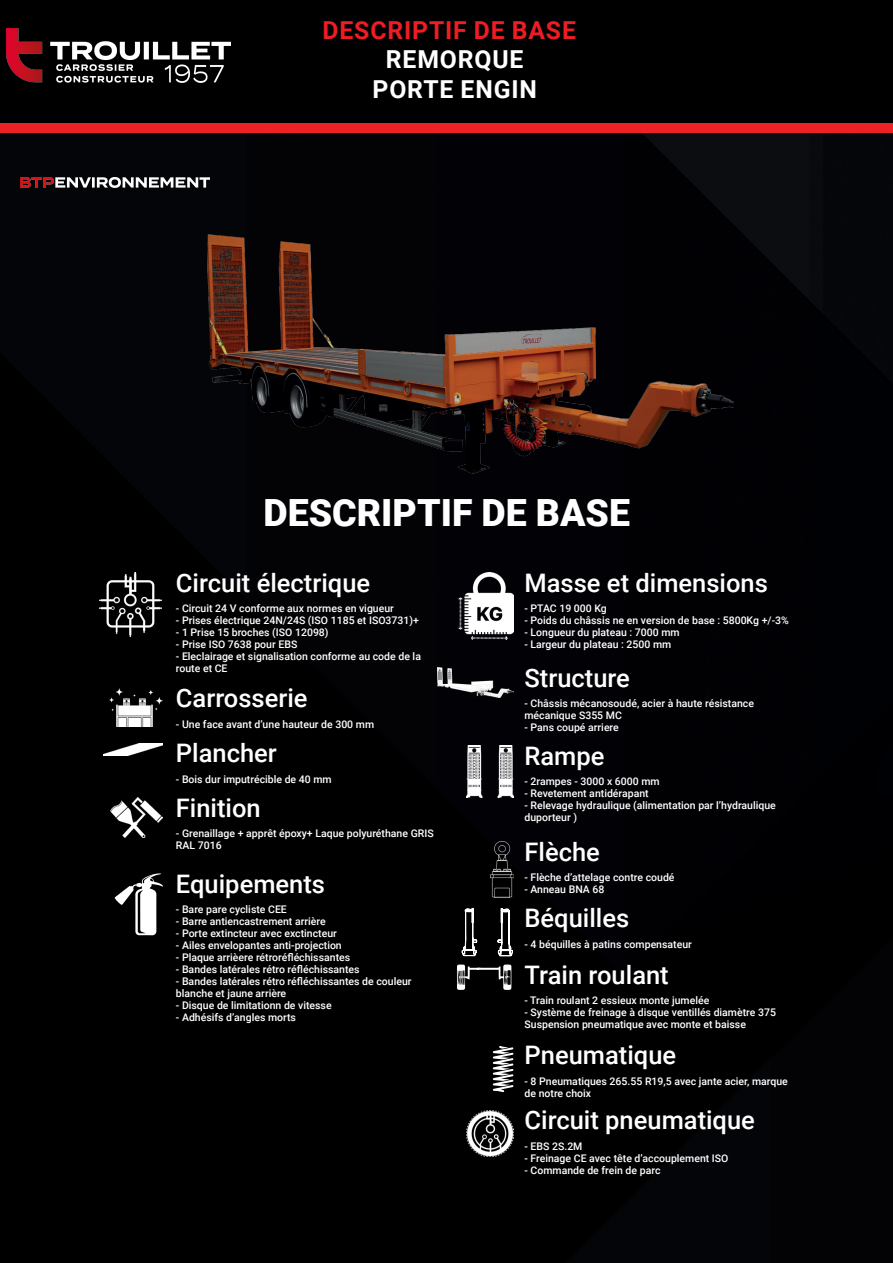
<style>
.page{position:relative;width:893px;height:1263px;background:#fff}
.page>*{position:absolute;margin:0;border:0;box-sizing:border-box;transform-origin:0 0}
.t1{font:900 37.5px "Roboto";color:#fff}
.t2{font:500 25.5px "Roboto";color:#fff}
.t3{font:700 24.75px/29.7px "Roboto";letter-spacing:.035em;color:#fff;text-align:center}
.t4{font:700 24.75px "Roboto";letter-spacing:.035em;color:#ee1d23}
.t5{font:500 10.5px/12px "Roboto";color:#fff}
</style>
<div class="page">
<div style="left:0;top:133px;width:893px;height:1130px;background:#000002"></div>
<div style="left:0;top:0;width:893px;height:123px;background:#000001"></div>
<div style="left:0;top:123px;width:893px;height:10px;background:#ee2124"></div>
<img style="left:176px;top:176px;width:557px;height:313px">
<img style="left:20px;top:177px;width:189px;height:10px">
<svg style="left:493px;top:1046px;width:20px;height:46px"></svg>
<img style="left:491px;top:841px;width:22px;height:56px">
<svg style="left:457px;top:964px;width:55px;height:26px"></svg>
<svg style="left:462px;top:908px;width:15px;height:49px"></svg>
<svg style="left:498px;top:908px;width:15px;height:48px"></svg>
<img style="left:467px;top:1110px;width:46px;height:47px">
<img style="left:466px;top:746px;width:48px;height:51px">
<svg style="left:115px;top:873px;width:48px;height:62px"></svg>
<img style="left:438px;top:667px;width:76px;height:31px">
<img style="left:458px;top:572px;width:56px;height:68px">
<img style="left:110px;top:798px;width:53px;height:39px">
<img style="left:104px;top:743px;width:59px;height:12px">
<img style="left:109px;top:689px;width:54px;height:37px">
<img style="left:100px;top:573px;width:61px;height:64px">
<img style="left:7px;top:28px;width:224px;height:54px">
<h3 class="t4" style="left:322px;top:12px;width:255px">DESCRIPTIF DE BASE</h3>
<h3 class="t3" style="left:373px;top:44px;width:166px">REMORQUE<br>PORTE ENGIN</h3>
<h1 class="t1" style="left:264px;top:486px;width:368px">DESCRIPTIF DE BASE</h1>
<h2 class="t2" style="left:176px;top:565px;width:196px">Circuit électrique</h2>
<p class="t5" style="left:176px;top:602px;width:219px">- Circuit 24 V conforme aux normes en vigueur</p>
<p class="t5" style="left:176px;top:614px;width:245px">- Prises électrique 24N/24S (ISO 1185 et ISO3731)+</p>
<p class="t5" style="left:176px;top:626px;width:154px">- 1 Prise 15 broches (ISO 12098)</p>
<p class="t5" style="left:176px;top:638px;width:123px">- Prise ISO 7638 pour EBS</p>
<p class="t5" style="left:176px;top:650px;width:247px">- Eleclairage et signalisation conforme au code de la route et CE</p>
<h2 class="t2" style="left:176px;top:680px;width:133px">Carrosserie</h2>
<p class="t5" style="left:176px;top:718px;width:200px">- Une face avant d’une hauteur de 300 mm</p>
<h2 class="t2" style="left:176px;top:735px;width:102px">Plancher</h2>
<p class="t5" style="left:176px;top:772px;width:157px">- Bois dur imputrécible de 40 mm</p>
<h2 class="t2" style="left:176px;top:790px;width:86px">Finition</h2>
<p class="t5" style="left:176px;top:827px;width:259px">- Grenaillage + apprêt époxy+ Laque polyuréthane GRIS<br>RAL 7016</p>
<h2 class="t2" style="left:176px;top:866px;width:151px">Equipements</h2>
<p class="t5" style="left:176px;top:903px;width:112px">- Bare pare cycliste CEE</p>
<p class="t5" style="left:176px;top:915px;width:151px">- Barre antiencastrement arrière</p>
<p class="t5" style="left:176px;top:927px;width:163px">- Porte extincteur avec exctincteur</p>
<p class="t5" style="left:176px;top:939px;width:167px">- Ailes envelopantes anti-projection</p>
<p class="t5" style="left:176px;top:951px;width:176px">- Plaque arrièere rétroréfléchissantes</p>
<p class="t5" style="left:176px;top:963px;width:185px">- Bandes latérales rétro réfléchissantes</p>
<p class="t5" style="left:176px;top:975px;width:237px">- Bandes latérales rétro réfléchissantes de couleur blanche et jaune arrière</p>
<p class="t5" style="left:176px;top:999px;width:157px">- Disque de limitationn de vitesse</p>
<p class="t5" style="left:176px;top:1011px;width:122px">- Adhésifs d’angles morts</p>
<h2 class="t2" style="left:524px;top:565px;width:245px">Masse et dimensions</h2>
<p class="t5" style="left:524px;top:602px;width:84px">- PTAC 19 000 Kg</p>
<p class="t5" style="left:524px;top:614px;width:266px">- Poids du châssis ne en version de base : 5800Kg +/-3%</p>
<p class="t5" style="left:524px;top:626px;width:157px">- Longueur du plateau : 7000 mm</p>
<p class="t5" style="left:524px;top:638px;width:148px">- Largeur du plateau : 2500 mm</p>
<h2 class="t2" style="left:524px;top:660px;width:107px">Structure</h2>
<p class="t5" style="left:524px;top:697px;width:231px">- Châssis mécanosoudé, acier à haute résistance mécanique S355 MC</p>
<p class="t5" style="left:524px;top:721px;width:96px">- Pans coupé arriere</p>
<h2 class="t2" style="left:524px;top:738px;width:81px">Rampe</h2>
<p class="t5" style="left:524px;top:775px;width:137px">- 2rampes - 3000 x 6000 mm</p>
<p class="t5" style="left:524px;top:787px;width:126px">- Revetement antidérapant</p>
<p class="t5" style="left:524px;top:799px;width:253px">- Relevage hydraulique (alimentation par l’hydraulique duporteur )</p>
<h2 class="t2" style="left:524px;top:834px;width:77px">Flèche</h2>
<p class="t5" style="left:524px;top:871px;width:152px">- Flèche d’attelage contre coudé</p>
<p class="t5" style="left:524px;top:883px;width:81px">- Anneau BNA 68</p>
<h2 class="t2" style="left:524px;top:900px;width:106px">Béquilles</h2>
<p class="t5" style="left:524px;top:938px;width:169px">- 4 béquilles à patins compensateur</p>
<h2 class="t2" style="left:524px;top:957px;width:146px">Train roulant</h2>
<p class="t5" style="left:524px;top:994px;width:186px">- Train roulant 2 essieux monte jumelée</p>
<p class="t5" style="left:524px;top:1006px;width:253px">- Système de freinage à disque ventillés diamètre 375<br>Suspension pneumatique avec monte et baisse</p>
<h2 class="t2" style="left:524px;top:1037px;width:153px">Pneumatique</h2>
<p class="t5" style="left:524px;top:1074px;width:265px">- 8 Pneumatiques 265.55 R19,5 avec jante acier, marque de notre choix</p>
<h2 class="t2" style="left:524px;top:1102px;width:232px">Circuit pneumatique</h2>
<p class="t5" style="left:524px;top:1140px;width:59px">- EBS 2S.2M</p>
<p class="t5" style="left:524px;top:1152px;width:205px">- Freinage CE avec tête d’accouplement ISO</p>
<p class="t5" style="left:524px;top:1164px;width:137px">- Commande de frein de parc</p>
</div>
